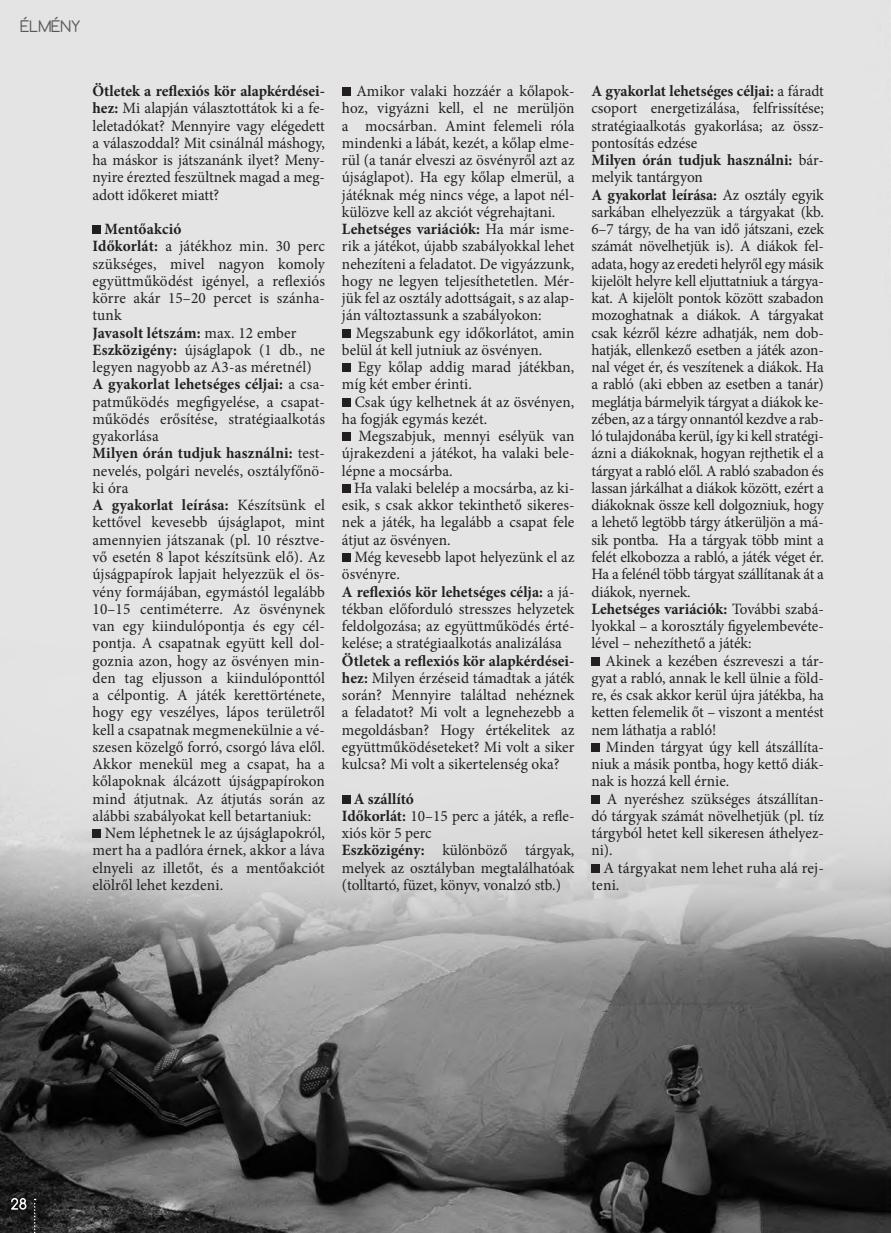
<style>
.page{position:relative;width:891px;height:1233px;background:#fff}
.page>*{position:absolute;margin:0;border:0;box-sizing:border-box;transform-origin:0 0}
.bekezd_nélkul{font:15.75px/17.2px "Minion Pro";color:#231f20;text-align:justify}
.bekezd_nélkul-2{font:700 15.75px/17.2px "Minion Pro";color:#231f20}
.rovat{font:15px "Comfortaa";color:#57585a}
.s1{font-weight:700}
.s2{font-weight:400}
</style>
<div class="page">
<img style="left:0;top:0;width:891px;height:1232px">
<svg style="left:11px;top:1197px;width:15px;height:12px"></svg>
<svg style="left:34px;top:1198px;width:2px;height:35px"></svg>
<div style="left:93px;top:225px;width:8px;height:9px;background:#231f20"></div>
<div style="left:93px;top:829px;width:8px;height:9px;background:#231f20"></div>
<div style="left:342px;top:87px;width:8px;height:9px;background:#231f20"></div>
<div style="left:342px;top:329px;width:8px;height:8px;background:#231f20"></div>
<div style="left:342px;top:363px;width:8px;height:9px;background:#231f20"></div>
<div style="left:342px;top:398px;width:8px;height:8px;background:#231f20"></div>
<div style="left:342px;top:432px;width:8px;height:9px;background:#231f20"></div>
<div style="left:342px;top:484px;width:8px;height:9px;background:#231f20"></div>
<div style="left:342px;top:553px;width:8px;height:9px;background:#231f20"></div>
<div style="left:342px;top:795px;width:8px;height:8px;background:#231f20"></div>
<div style="left:591px;top:657px;width:9px;height:8px;background:#231f20"></div>
<div style="left:591px;top:743px;width:9px;height:8px;background:#231f20"></div>
<div style="left:591px;top:795px;width:9px;height:8px;background:#231f20"></div>
<div style="left:591px;top:864px;width:9px;height:8px;background:#231f20"></div>
<p class="rovat" style="left:20px;top:17px;width:62px">ÉLMÉNY</p>
<p class="bekezd_nélkul" style="left:93px;top:82px;width:234px"><span class="s1">Ötletek a reflexiós kör alapkérdései&shy;hez:</span> Mi alapján választottátok ki a fe&shy;leletadókat? Mennyire vagy elégedett a válaszoddal? Mit csinálnál máshogy, ha máskor is játszanánk ilyet? Men - nyire érezted feszültnek magad a meg&shy;adott időkeret miatt?</p>
<p class="bekezd_nélkul-2" style="left:105px;top:220px;width:79px">Mentőakció</p>
<p class="bekezd_nélkul" style="left:93px;top:238px;width:234px"><span class="s1">Időkorlát:</span> a játékhoz min. 30 perc szükséges, mivel nagyon komoly együttműködést igényel, a reflexiós körre akár 15–20 percet is szánha&shy;tunk</p>
<p class="bekezd_nélkul-2" style="left:93px;top:324px;width:206px">Javasolt létszám: <span class="s2">max. 12 ember</span></p>
<p class="bekezd_nélkul" style="left:93px;top:341px;width:234px"><span class="s1">Eszközigény:</span> újságlapok (1 db., ne legyen nagyobb az A3-as méretnél)</p>
<p class="bekezd_nélkul" style="left:93px;top:376px;width:234px"><span class="s1">A gyakorlat lehetséges céljai:</span> a csa&shy;patműködés megfigyelése, a csapat&shy;működés erősítése, stratégiaalkotás gyakorlása</p>
<p class="bekezd_nélkul" style="left:93px;top:445px;width:234px"><span class="s1">Milyen órán tudjuk használni:</span> test&shy;nevelés, polgári nevelés, osztályfőnö&shy;ki óra</p>
<p class="bekezd_nélkul" style="left:93px;top:496px;width:234px"><span class="s1">A gyakorlat leírása:</span> Készítsünk el kettővel kevesebb újságlapot, mint amennyien játszanak (pl. 10 résztve&shy;vő esetén 8 lapot készítsünk elő). Az újságpapírok lapjait helyezzük el ös&shy;vény formájában, egymástól legalább 10–15 centiméterre. Az ösvénynek van egy kiindulópontja és egy cél&shy;pontja. A csapatnak együtt kell dol&shy;goznia azon, hogy az ösvényen min&shy;den tag eljusson a kiindulóponttól a célpontig. A játék kerettörténete, hogy egy veszélyes, lápos területről kell a csapatnak megmenekülnie a vé&shy;szesen közelgő forró, csorgó láva elől.<br>Akkor menekül meg a csapat, ha a kőlapoknak álcázott újságpapírokon mind átjutnak. Az átjutás során az alábbi szabályokat kell betartaniuk:</p>
<p class="bekezd_nélkul" style="left:93px;top:824px;width:234px;text-indent:12px">Nem léphetnek le az újságlapokról, mert ha a padlóra érnek, akkor a láva elnyeli az illetőt, és a mentőakciót elölről lehet kezdeni.</p>
<p class="bekezd_nélkul" style="left:342px;top:82px;width:234px;text-indent:14px">Amikor valaki hozzáér a kőlapok&shy;hoz, vigyázni kell, el ne merüljön a mocsárban. Amint felemeli róla mindenki a lábát, kezét, a kőlap elme&shy;rül (a tanár elveszi az ösvényről azt az újságlapot). Ha egy kőlap elmerül, a játéknak még nincs vége, a lapot nél&shy;külözve kell az akciót végrehajtani.</p>
<p class="bekezd_nélkul" style="left:342px;top:220px;width:234px"><span class="s1">Lehetséges variációk:</span> Ha már isme&shy;rik a játékot, újabb szabályokkal lehet nehezíteni a feladatot. De vigyázzunk, hogy ne legyen teljesíthetetlen. Mér&shy;jük fel az osztály adottságait, s az alap&shy;ján változtassunk a szabályokon:</p>
<p class="bekezd_nélkul" style="left:342px;top:324px;width:234px;text-indent:14px">Megszabunk egy időkorlátot, amin belül át kell jutniuk az ösvényen.</p>
<p class="bekezd_nélkul" style="left:342px;top:358px;width:234px;text-indent:16px">Egy kőlap addig marad játékban, míg két ember érinti.</p>
<p class="bekezd_nélkul" style="left:342px;top:393px;width:234px;text-indent:13px">Csak úgy kelhetnek át az ösvényen, ha fogják egymás kezét.</p>
<p class="bekezd_nélkul" style="left:342px;top:427px;width:234px;text-indent:17px">Megszabjuk, mennyi esélyük van újrakezdeni a játékot, ha valaki bele&shy;lépne a mocsárba.</p>
<p class="bekezd_nélkul" style="left:342px;top:479px;width:234px;text-indent:12px">Ha valaki belelép a mocsárba, az ki&shy;esik, s csak akkor tekinthető sikeres&shy;nek a játék, ha legalább a csapat fele átjut az ösvényen.</p>
<p class="bekezd_nélkul" style="left:342px;top:548px;width:234px;text-indent:12px">Még kevesebb lapot helyezünk el az ösvényre.</p>
<p class="bekezd_nélkul" style="left:342px;top:583px;width:234px"><span class="s1">A reflexiós kör lehetséges célja:</span> a já&shy;tékban előforduló stresszes helyzetek feldolgozása; az együttműködés érté&shy;kelése; a stratégiaalkotás analizálása</p>
<p class="bekezd_nélkul" style="left:342px;top:652px;width:234px"><span class="s1">Ötletek a reflexiós kör alapkérdései&shy;hez:</span> Milyen érzéseid támadtak a játék során? Mennyire találtad nehéznek a feladatot? Mi volt a legnehezebb a megoldásban? Hogy értékelitek az együttműködéseteket? Mi volt a siker kulcsa? Mi volt a sikertelenség oka?</p>
<p class="bekezd_nélkul-2" style="left:354px;top:789px;width:62px">A szállító</p>
<p class="bekezd_nélkul" style="left:342px;top:807px;width:234px"><span class="s1">Időkorlát:</span> 10–15 perc a játék, a refle&shy;xiós kör 5 perc</p>
<p class="bekezd_nélkul" style="left:342px;top:841px;width:234px"><span class="s1">Eszközigény:</span> különböző tárgyak, melyek az osztályban megtalálhatóak (tolltartó, füzet, könyv, vonalzó stb.)</p>
<p class="bekezd_nélkul" style="left:591px;top:82px;width:234px"><span class="s1">A gyakorlat lehetséges céljai:</span> a fáradt csoport energetizálása, felfrissítése; stratégiaalkotás gyakorlása; az össz&shy;pontosítás edzése</p>
<p class="bekezd_nélkul-2" style="left:591px;top:151px;width:234px">Milyen órán tudjuk használni: <span class="s2">bár&shy;melyik tantárgyon</span></p>
<p class="bekezd_nélkul" style="left:591px;top:186px;width:234px"><span class="s1">A gyakorlat leírása:</span> Az osztály egyik sarkában elhelyezzük a tárgyakat (kb.<br>6–7 tárgy, de ha van idő játszani, ezek számát növelhetjük is). A diákok fel&shy;adata, hogy az eredeti helyről egy másik kijelölt helyre kell eljuttatniuk a tárgya&shy;kat. A kijelölt pontok között szabadon mozoghatnak a diákok. A tárgyakat csak kézről kézre adhatják, nem dob&shy;hatják, ellenkező esetben a játék azon&shy;nal véget ér, és veszítenek a diákok. Ha a rabló (aki ebben az esetben a tanár) meglátja bármelyik tárgyat a diákok ke&shy;zében, az a tárgy onnantól kezdve a rab&shy;ló tulajdonába kerül, így ki kell stratégi&shy;ázni a diákoknak, hogyan rejthetik el a tárgyat a rabló elől. A rabló szabadon és lassan járkálhat a diákok között, ezért a diákoknak össze kell dolgozniuk, hogy a lehető legtöbb tárgy átkerüljön a má&shy;sik pontba. Ha a tárgyak több mint a felét elkobozza a rabló, a játék véget ér.<br>Ha a felénél több tárgyat szállítanak át a diákok, nyernek.</p>
<p class="bekezd_nélkul" style="left:591px;top:600px;width:234px"><span class="s1">Lehetséges variációk:</span> További szabá&shy;lyokkal – a korosztály figyelembevéte&shy;lével – nehezíthető a játék:</p>
<p class="bekezd_nélkul" style="left:591px;top:652px;width:234px;text-indent:14px">Akinek a kezében észreveszi a tár&shy;gyat a rabló, annak le kell ülnie a föld&shy;re, és csak akkor kerül újra játékba, ha ketten felemelik őt – viszont a mentést nem láthatja a rabló!</p>
<p class="bekezd_nélkul" style="left:591px;top:738px;width:234px;text-indent:14px">Minden tárgyat úgy kell átszállíta&shy;niuk a másik pontba, hogy kettő diák&shy;nak is hozzá kell érnie.</p>
<p class="bekezd_nélkul" style="left:591px;top:790px;width:234px;text-indent:15px">A nyeréshez szükséges átszállítan&shy;dó tárgyak számát növelhetjük (pl. tíz tárgyból hetet kell sikeresen áthelyez&shy;ni).</p>
<p class="bekezd_nélkul" style="left:591px;top:859px;width:234px;text-indent:12px">A tárgyakat nem lehet ruha alá rej&shy;teni.</p>
</div>
